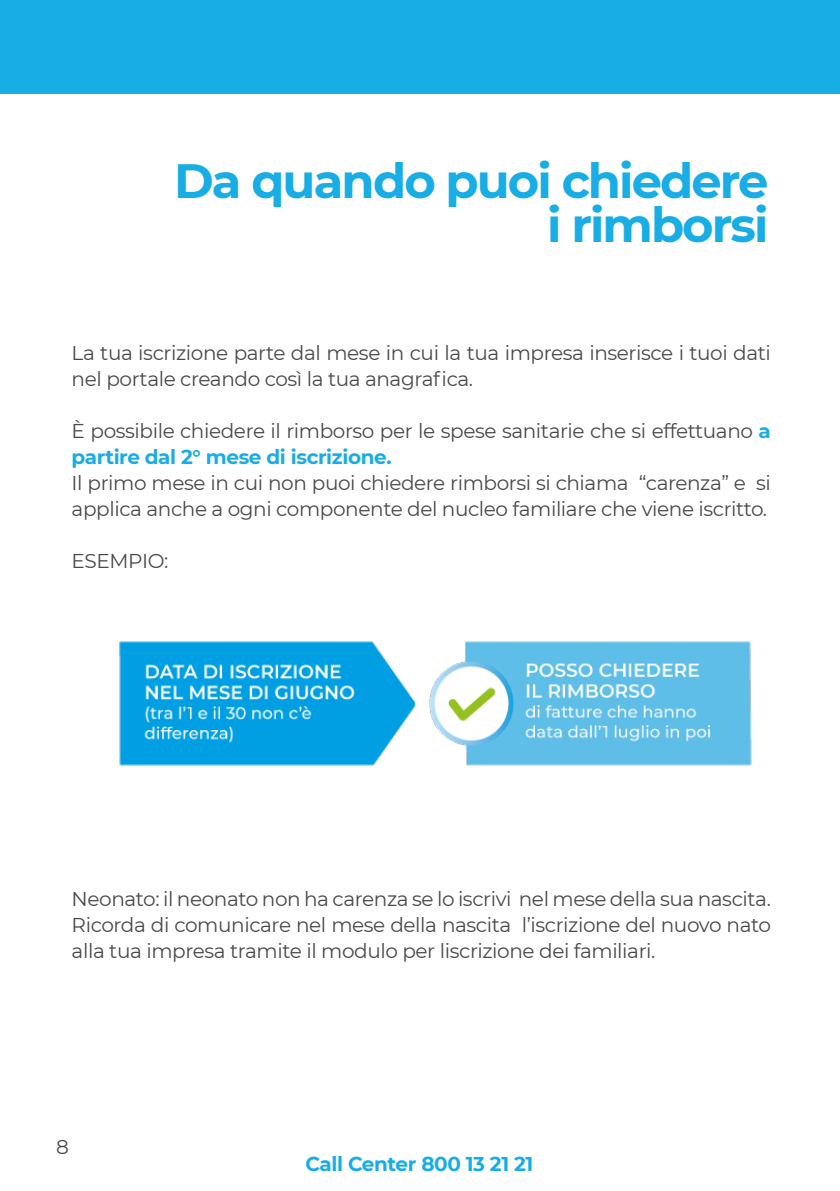
<style>
.page{position:relative;width:840px;height:1191px;background:#fff}
.page>*{position:absolute;margin:0;border:0;box-sizing:border-box;transform-origin:0 0}
.t1{font:700 48px/44px "Montserrat";letter-spacing:-.04em;color:#18ade5;text-align:right}
.t2{font:20px/26px "Montserrat";letter-spacing:-.02em;color:#4a4a49}
.t3{font:700 20px "Montserrat";letter-spacing:-.02em;color:#18ade5}
.s1{font-weight:700;color:#18ade5}
</style>
<div class="page">
<div style="left:0;top:0;width:839px;height:94px;background:#18ade5"></div>
<img style="left:119px;top:641px;width:633px;height:125px">
<h1 class="t1" style="left:174px;top:157px;width:595px">Da quando puoi chiedere i rimborsi</h1>
<p class="t2" style="left:72px;top:339px;width:700px">La tua iscrizione parte dal mese in cui la tua impresa inserisce i tuoi dati nel portale creando così la tua anagrafica.</p>
<p class="t2" style="left:72px;top:417px;width:700px">È possibile chiedere il rimborso per le spese sanitarie che si effettuano <span class="s1">a partire dal 2° mese di iscrizione.</span></p>
<p class="t2" style="left:72px;top:469px;width:700px">Il primo mese in cui non puoi chiedere rimborsi si chiama “carenza” e si applica anche a ogni componente del nucleo familiare che viene iscritto.</p>
<p class="t2" style="left:72px;top:547px;width:98px">ESEMPIO:</p>
<p class="t2" style="left:72px;top:885px;width:700px;text-align:justify">Neonato: il neonato non ha carenza se lo iscrivi nel mese della sua nascita.<br>Ricorda di comunicare nel mese della nascita l’iscrizione del nuovo nato alla tua impresa tramite il modulo per liscrizione dei familiari.</p>
<p class="t2" style="left:56px;top:1133px;width:14px">8</p>
<p class="t3" style="left:305px;top:1149px;width:229px">Call Center 800 13 21 21</p>
</div>
